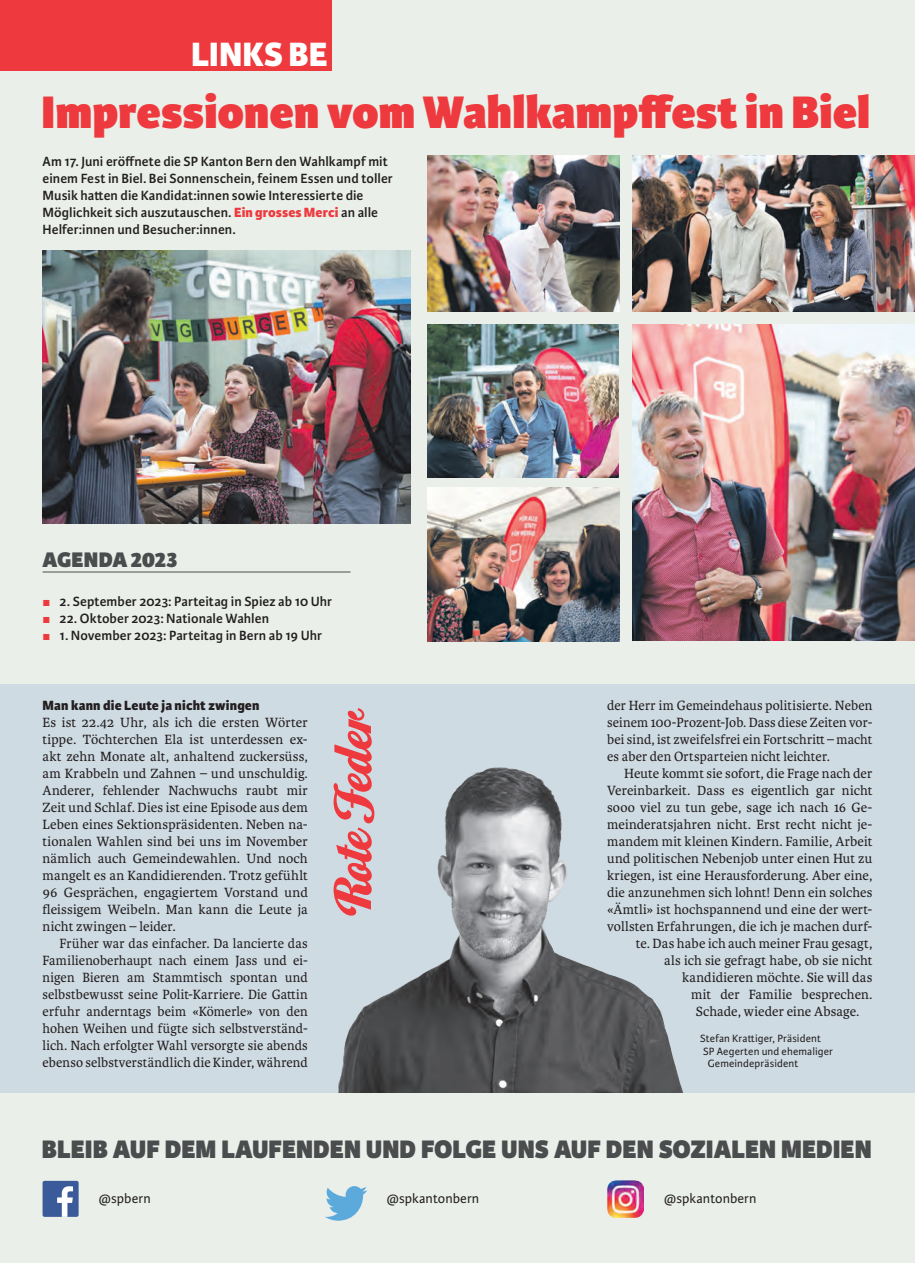
<style>
.page{position:relative;width:915px;height:1263px;background:#fff}
.page>*{position:absolute;margin:0;border:0;box-sizing:border-box;transform-origin:0 0}
.t1{font:54px "Home Run Script";color:#ee3a3e}
.t2{font:800 48.6px "Karmina Sans";color:#ee3a3e}
.t3{font:800 36px "Karmina Sans";letter-spacing:.005em;color:#fff}
.t4{font:800 27px "Karmina Sans";color:#4b4c4d}
.t5{font:800 22.5px "Karmina Sans";color:#4b4c4d}
.t6{font:14.25px/17px "Karmina";letter-spacing:.005em;color:#231f20;text-align:justify}
.t7{font:600 14.25px/17px "Karmina Sans";letter-spacing:.005em;color:#231f20}
.t8{font:14.25px "Karmina Sans";letter-spacing:.005em;color:#231f20}
.t9{font:800 14.25px "Karmina Sans";letter-spacing:.01em;color:#231f20}
.t10{font:11.25px "Karmina Sans";letter-spacing:.015em;color:#231f20}
.s1{font-weight:800;color:#ee3a3e}
.s2{color:#ee3a3e}
</style>
<div class="page">
<div style="left:0;top:0;width:914px;height:1263px;background:#eaf0e9"></div>
<div style="left:0;top:0;width:332px;height:70px;background:#ee3a3e"></div>
<svg style="left:325px;top:1186px;width:42px;height:35px"></svg>
<img style="left:607px;top:1181px;width:36px;height:36px">
<div style="left:43px;top:1181px;width:36px;height:36px;background:#3b5a9a;border-radius:2px"></div>
<svg style="left:57px;top:1186px;width:16px;height:31px"></svg>
<div style="left:0;top:685px;width:914px;height:408px;background:#cfdbe2"></div>
<img style="left:338px;top:767px;width:346px;height:326px">
<hr style="left:43px;top:572px;width:307px;height:1px;background:#4b4c4d">
<img style="left:43px;top:251px;width:367px;height:272px">
<img style="left:427px;top:324px;width:191px;height:153px">
<img style="left:632px;top:324px;width:282px;height:317px">
<img style="left:632px;top:155px;width:282px;height:156px">
<img style="left:427px;top:155px;width:192px;height:156px">
<img style="left:427px;top:488px;width:192px;height:153px">
<h3 class="t3" style="left:191px;top:33px;width:138px">LINKS BE</h3>
<h2 class="t2" style="left:41px;top:84px;width:830px">Impressionen vom Wahlkampffest in Biel</h2>
<p class="t7" style="left:43px;top:153px;width:351px">Am 17. Juni eröffnete die SP Kanton Bern den Wahlkampf mit einem Fest in Biel. Bei Sonnenschein, feinem Essen und toller Musik hatten die Kandidat:innen sowie Interessierte die Möglichkeit sich auszutauschen. <span class="s1">Ein grosses Merci</span> an alle Helfer:innen und Besucher:innen.</p>
<h3 class="t5" style="left:43px;top:547px;width:136px">AGENDA 2023</h3>
<p class="t7" style="left:43px;top:593px;width:291px"><span class="s2">▪</span> 2. September 2023: Parteitag in Spiez ab 10 Uhr</p>
<p class="t7" style="left:43px;top:610px;width:228px"><span class="s2">▪</span> 22. Oktober 2023: Nationale Wahlen</p>
<p class="t7" style="left:43px;top:627px;width:281px"><span class="s2">▪</span> 1. November 2023: Parteitag in Bern ab 19 Uhr</p>
<p class="t9" style="left:43px;top:697px;width:218px">Man kann die Leute ja nicht zwingen</p>
<p class="t6" style="left:43px;top:714px;width:267px">Es ist 22.42 Uhr, als ich die ersten Wörter tippe. Töchterchen Ela ist unterdessen ex&shy;akt zehn Monate alt, anhaltend zuckersüss, am Krabbeln und Zahnen – und unschuldig.<br>Anderer, fehlender Nachwuchs raubt mir Zeit und Schlaf. Dies ist eine Episode aus dem Leben eines Sektionspräsidenten. Neben na&shy;tionalen Wahlen sind bei uns im November nämlich auch Gemeindewahlen. Und noch mangelt es an Kandidierenden. Trotz gefühlt 96 Gesprächen, engagiertem Vorstand und fleissigem Weibeln. Man kann die Leute ja nicht zwingen – leider.</p>
<p class="t6" style="left:43px;top:935px;width:267px;text-indent:17px">Früher war das einfacher. Da lancierte das Familienoberhaupt nach einem Jass und ei&shy;nigen Bieren am Stammtisch spontan und selbstbewusst seine Polit-Karriere. Die Gattin erfuhr anderntags beim «Kömerle» von den hohen Weihen und fügte sich selbstverständ&shy;lich. Nach erfolgter Wahl versorgte sie abends ebenso selbstverständlich die Kinder, während</p>
<h1 class="t1" style="left:321px;top:912px;width:210px;rotate:-90deg">Rote Feder</h1>
<p class="t6" style="left:607px;top:697px;width:267px">der Herr im Gemeindehaus politisierte. Neben seinem 100-Prozent-Job. Dass diese Zeiten vor&shy;bei sind, ist zweifelsfrei ein Fortschritt – macht es aber den Ortsparteien nicht leichter.</p>
<p class="t6" style="left:624px;top:765px;width:250px">Heute kommt sie sofort, die Frage nach der</p>
<p class="t6" style="left:607px;top:782px;width:267px">Vereinbarkeit. Dass es eigentlich gar nicht</p>
<p class="t6" style="left:607px;top:799px;width:267px">sooo viel zu tun gebe, sage ich nach 16 Ge-</p>
<p class="t6" style="left:607px;top:816px;width:267px">meinderatsjahren nicht. Erst recht nicht je-</p>
<p class="t6" style="left:607px;top:833px;width:267px">mandem mit kleinen Kindern. Familie, Arbeit</p>
<p class="t6" style="left:607px;top:850px;width:267px">und politischen Nebenjob unter einen Hut zu</p>
<p class="t6" style="left:607px;top:867px;width:267px">kriegen, ist eine Herausforderung. Aber eine,</p>
<p class="t6" style="left:607px;top:884px;width:267px">die anzunehmen sich lohnt! Denn ein solches</p>
<p class="t6" style="left:607px;top:901px;width:267px">«Ämtli» ist hochspannend und eine der wert-</p>
<p class="t6" style="left:607px;top:918px;width:267px">vollsten Erfahrungen, die ich je machen durf-</p>
<p class="t6" style="left:635px;top:935px;width:238px">te. Das habe ich auch meiner Frau gesagt,</p>
<p class="t6" style="left:664px;top:952px;width:210px">als ich sie gefragt habe, ob sie nicht</p>
<p class="t6" style="left:682px;top:969px;width:192px">kandidieren möchte. Sie will das</p>
<p class="t6" style="left:691px;top:986px;width:183px">mit der Familie besprechen.</p>
<p class="t6" style="left:695px;top:1003px;width:165px">Schade, wieder eine Absage.</p>
<p class="t10" style="left:700px;top:1032px;width:122px">Stefan Krattiger, Präsident</p>
<p class="t10" style="left:703px;top:1045px;width:131px">SP Aegerten und ehemaliger</p>
<p class="t10" style="left:707px;top:1057px;width:92px">Gemeindepräsident</p>
<h3 class="t4" style="left:42px;top:1133px;width:831px">BLEIB AUF DEM LAUFENDEN UND FOLGE UNS AUF DEN SOZIALEN MEDIEN</h3>
<p class="t8" style="left:99px;top:1191px;width:53px">@spbern</p>
<p class="t8" style="left:387px;top:1191px;width:94px">@spkantonbern</p>
<p class="t8" style="left:664px;top:1191px;width:94px">@spkantonbern</p>
</div>
